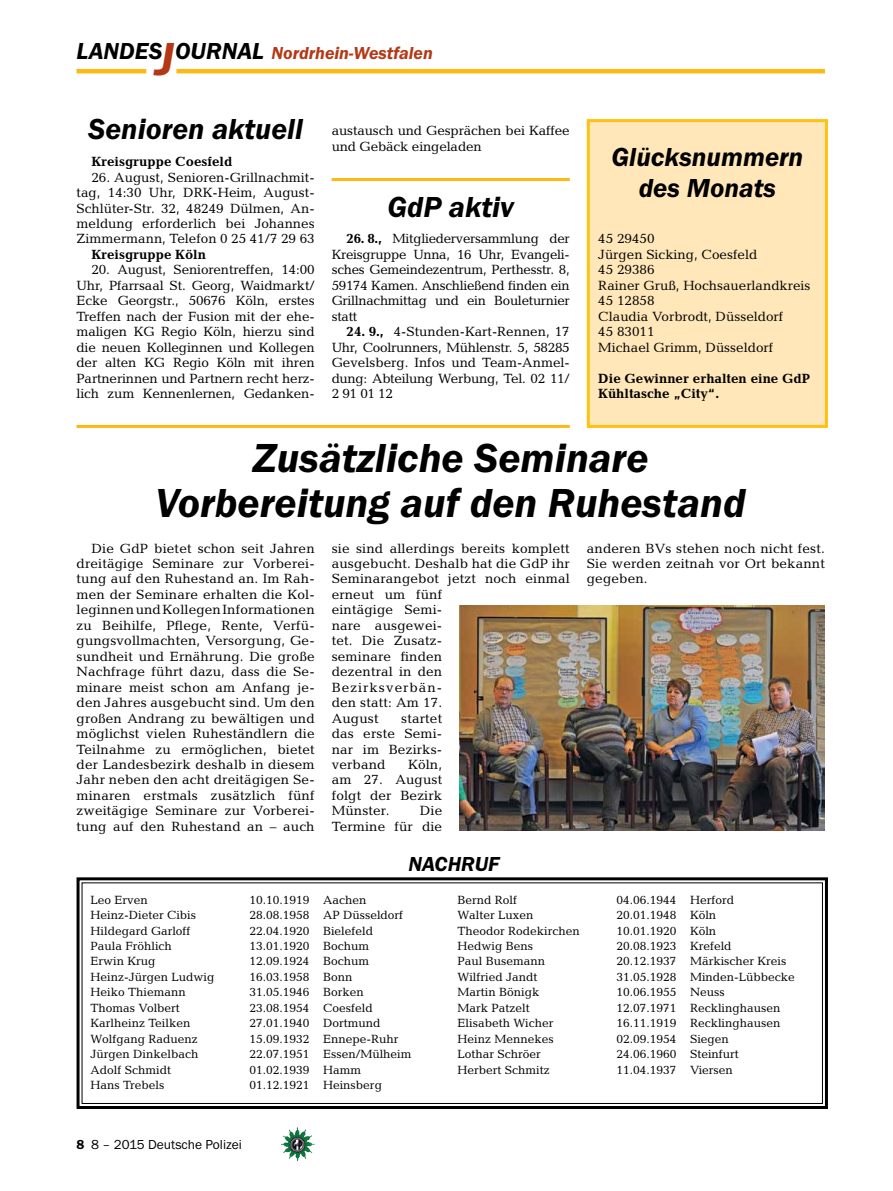
<style>
.page{position:relative;width:893px;height:1191px;background:#fff}
.page>*{position:absolute;margin:0;border:0;box-sizing:border-box;transform-origin:0 0}
._02__HEADLINE_3spalt{font:italic 600 42px/45px "Franklin Gothic Itc T";color:#000;text-align:center}
._04__HEADLINE_1spalt{font:italic 600 30px "Franklin Gothic Itc T";color:#000}
._04__HEADLINE_1spalt-2{font:italic 600 27px/30.9px "Franklin Gothic Itc T";color:#000;text-align:center}
._01__RUBRIKENZEILE_o{font:italic 600 21px "Franklin Gothic Itc T";color:#000}
.t1{font:italic 600 18px "Franklin Gothic Itc T";color:#b33916}
._09__GRUNDTEXT___Blo{font:13.5px/15.5px "Candida";color:#000;text-align:justify}
._09__GRUNDTEXT___Blo-2{font:700 13.5px/15.5px "Candida";color:#000}
.t2{font:13.5px "Franklin Gothic Itc T";color:#000}
._09__GRUNDTEXT___Blo-3{font:12px "Candida";color:#000}
.s1{font-size:24px;color:#000}
.s2{font-size:48px}
.s3{font-weight:700}
.s4{font-weight:600}
</style>
<div class="page">
<hr style="left:77px;top:69px;width:69px;height:4px;background:#fdb913">
<hr style="left:176px;top:69px;width:649px;height:4px;background:#fdb913">
<img style="left:281px;top:1128px;width:16px;height:24px">
<div style="left:588px;top:121px;width:238px;height:305px;background:#ffe7b9"></div>
<div style="left:587px;top:119px;width:241px;height:309px;border:3px solid #ffc20e"></div>
<hr style="left:332px;top:178px;width:238px;height:3px;background:#fdb913">
<hr style="left:77px;top:425px;width:493px;height:3px;background:#fdb913">
<img style="left:459px;top:605px;width:366px;height:225px">
<svg style="left:76px;top:877px;width:752px;height:232px"></svg>
<div style="left:82px;top:882px;width:741px;height:222px;border:1px solid #000"></div>
<h3 class="t1" style="left:77px;top:42px;width:358px"><span class="s1">LANDES</span><span class="s2">J</span><span class="s1">OURNAL</span> Nordrhein-Westfalen</h3>
<p class="_04__HEADLINE_1spalt" style="left:88px;top:112px;width:216px">Senioren aktuell</p>
<p class="_09__GRUNDTEXT___Blo-2" style="left:91px;top:154px;width:142px">Kreisgruppe Coesfeld</p>
<p class="_09__GRUNDTEXT___Blo" style="left:77px;top:169px;width:240px;text-indent:15px">26. August, Senioren-Grillnachmit&shy;tag, 14:30 Uhr, DRK-Heim, August-Schlüter-Str. 32, 48249 Dülmen, An&shy;meldung erforderlich bei Johannes Zimmermann, Telefon 0 25 41/7 29 63</p>
<p class="_09__GRUNDTEXT___Blo-2" style="left:91px;top:246px;width:116px">Kreisgruppe Köln</p>
<p class="_09__GRUNDTEXT___Blo" style="left:77px;top:262px;width:240px;text-indent:15px">20. August, Seniorentreffen, 14:00<br>Uhr, Pfarrsaal St. Georg, Waidmarkt/ Ecke Georgstr., 50676 Köln, erstes Treffen nach der Fusion mit der ehe&shy;maligen KG Regio Köln, hierzu sind die neuen Kolleginnen und Kollegen der alten KG Regio Köln mit ihren Partnerinnen und Partnern recht herz&shy;lich zum Kennenlernen, Gedanken-</p>
<p class="_09__GRUNDTEXT___Blo" style="left:332px;top:123px;width:240px">austausch und Gesprächen bei Kaffee und Gebäck eingeladen</p>
<p class="_04__HEADLINE_1spalt" style="left:388px;top:190px;width:128px">GdP aktiv</p>
<p class="_09__GRUNDTEXT___Blo" style="left:332px;top:231px;width:240px;text-indent:15px"><span class="s3">26. 8.,</span> Mitgliederversammlung der Kreisgruppe Unna, 16 Uhr, Evangeli&shy;sches Gemeindezentrum, Perthesstr. 8, 59174 Kamen. Anschließend finden ein Grillnachmittag und ein Bouleturnier statt</p>
<p class="_09__GRUNDTEXT___Blo" style="left:332px;top:324px;width:240px;text-indent:15px"><span class="s3">24. 9.,</span> 4-Stunden-Kart-Rennen, 17<br>Uhr, Coolrunners, Mühlenstr. 5, 58285<br>Gevelsberg. Infos und Team-Anmel&shy;dung: Abteilung Werbung, Tel. 02 11/ 2 91 01 12</p>
<p class="_04__HEADLINE_1spalt-2" style="left:611px;top:141px;width:193px">Glücksnummern des Monats</p>
<p class="_09__GRUNDTEXT___Blo" style="left:598px;top:231px;width:214px;text-align:left">45 29450<br>Jürgen Sicking, Coesfeld<br>45 29386<br>Rainer Gruß, Hochsauerlandkreis<br>45 12858<br>Claudia Vorbrodt, Düsseldorf<br>45 83011<br>Michael Grimm, Düsseldorf</p>
<p class="_09__GRUNDTEXT___Blo-2" style="left:598px;top:370px;width:213px">Die Gewinner erhalten eine GdP<br>Kühltasche „City“.</p>
<p class="_02__HEADLINE_3spalt" style="left:156px;top:435px;width:591px">Zusätzliche Seminare<br>Vorbereitung auf den Ruhestand</p>
<p class="_09__GRUNDTEXT___Blo" style="left:77px;top:540px;width:240px;text-indent:15px">Die GdP bietet schon seit Jahren dreitägige Seminare zur Vorberei&shy;tung auf den Ruhestand an. Im Rah&shy;men der Seminare erhalten die Kol&shy;leginnen und Kollegen Informationen zu Beihilfe, Pflege, Rente, Verfü&shy;gungsvollmachten, Versorgung, Ge&shy;sundheit und Ernährung. Die große Nachfrage führt dazu, dass die Se&shy;minare meist schon am Anfang je&shy;den Jahres ausgebucht sind. Um den großen Andrang zu bewältigen und möglichst vielen Ruheständlern die Teilnahme zu ermöglichen, bietet der Landesbezirk deshalb in diesem Jahr neben den acht dreitägigen Se&shy;minaren erstmals zusätzlich fünf zweitägige Seminare zur Vorberei&shy;tung auf den Ruhestand an – auch</p>
<p class="_09__GRUNDTEXT___Blo" style="left:332px;top:540px;width:240px;text-align:left">sie sind allerdings bereits komplett ausgebucht. Deshalb hat die GdP ihr<br>Seminarangebot jetzt noch einmal erneut um fünf<br>eintägige Semi-<br>nare ausgewei-<br>tet. Die Zusatz-<br>seminare finden<br>dezentral in den<br>Bezirksverbän-<br>den statt: Am 17.<br>August</p>
<p class="_09__GRUNDTEXT___Blo" style="left:587px;top:540px;width:240px">anderen BVs stehen noch nicht fest.<br>Sie werden zeitnah vor Ort bekannt gegeben.</p>
<p class="_09__GRUNDTEXT___Blo" style="left:332px;top:710px;width:112px;text-indent:70px">startet das erste Semi&shy;nar im Bezirks&shy;verband</p>
<p class="_09__GRUNDTEXT___Blo" style="left:332px;top:756px;width:112px;text-indent:76px">Köln, am 27. August folgt der Bezirk Münster.</p>
<p class="_09__GRUNDTEXT___Blo" style="left:332px;top:803px;width:112px;text-align:right">Die<br>Termine für die</p>
<p class="_01__RUBRIKENZEILE_o" style="left:408px;top:851px;width:93px">NACHRUF</p>
<p class="_09__GRUNDTEXT___Blo-3" style="left:91px;top:892px;width:59px">Leo Erven</p>
<p class="_09__GRUNDTEXT___Blo-3" style="left:250px;top:892px;width:118px">10.10.1919 Aachen</p>
<p class="_09__GRUNDTEXT___Blo-3" style="left:91px;top:908px;width:107px">Heinz-Dieter Cibis</p>
<p class="_09__GRUNDTEXT___Blo-3" style="left:250px;top:908px;width:155px">28.08.1958 AP Düsseldorf</p>
<p class="_09__GRUNDTEXT___Blo-3" style="left:91px;top:923px;width:102px">Hildegard Garloff</p>
<p class="_09__GRUNDTEXT___Blo-3" style="left:250px;top:923px;width:125px">22.04.1920 Bielefeld</p>
<p class="_09__GRUNDTEXT___Blo-3" style="left:91px;top:939px;width:83px">Paula Fröhlich</p>
<p class="_09__GRUNDTEXT___Blo-3" style="left:250px;top:939px;width:121px">13.01.1920 Bochum</p>
<p class="_09__GRUNDTEXT___Blo-3" style="left:91px;top:954px;width:66px">Erwin Krug</p>
<p class="_09__GRUNDTEXT___Blo-3" style="left:250px;top:954px;width:121px">12.09.1924 Bochum</p>
<p class="_09__GRUNDTEXT___Blo-3" style="left:91px;top:970px;width:125px">Heinz-Jürgen Ludwig</p>
<p class="_09__GRUNDTEXT___Blo-3" style="left:250px;top:970px;width:104px">16.03.1958 Bonn</p>
<p class="_09__GRUNDTEXT___Blo-3" style="left:91px;top:985px;width:97px">Heiko Thiemann</p>
<p class="_09__GRUNDTEXT___Blo-3" style="left:250px;top:985px;width:116px">31.05.1946 Borken</p>
<p class="_09__GRUNDTEXT___Blo-3" style="left:91px;top:1001px;width:91px">Thomas Volbert</p>
<p class="_09__GRUNDTEXT___Blo-3" style="left:250px;top:1001px;width:125px">23.08.1954 Coesfeld</p>
<p class="_09__GRUNDTEXT___Blo-3" style="left:91px;top:1016px;width:101px">Karlheinz Teilken</p>
<p class="_09__GRUNDTEXT___Blo-3" style="left:250px;top:1016px;width:132px">27.01.1940 Dortmund</p>
<p class="_09__GRUNDTEXT___Blo-3" style="left:91px;top:1031px;width:109px">Wolfgang Raduenz</p>
<p class="_09__GRUNDTEXT___Blo-3" style="left:250px;top:1031px;width:150px">15.09.1932 Ennepe-Ruhr</p>
<p class="_09__GRUNDTEXT___Blo-3" style="left:91px;top:1047px;width:109px">Jürgen Dinkelbach</p>
<p class="_09__GRUNDTEXT___Blo-3" style="left:250px;top:1047px;width:163px">22.07.1951 Essen/Mülheim</p>
<p class="_09__GRUNDTEXT___Blo-3" style="left:91px;top:1062px;width:82px">Adolf Schmidt</p>
<p class="_09__GRUNDTEXT___Blo-3" style="left:250px;top:1062px;width:113px">01.02.1939 Hamm</p>
<p class="_09__GRUNDTEXT___Blo-3" style="left:91px;top:1078px;width:75px">Hans Trebels</p>
<p class="_09__GRUNDTEXT___Blo-3" style="left:250px;top:1078px;width:134px">01.12.1921 Heinsberg</p>
<p class="t2" style="left:77px;top:1136px;width:167px"><span class="s4">8</span> 8 – 2015 Deutsche Polizei</p>
<p class="_09__GRUNDTEXT___Blo-3" style="left:458px;top:892px;width:61px">Bernd Rolf</p>
<p class="_09__GRUNDTEXT___Blo-3" style="left:617px;top:892px;width:119px">04.06.1944 Herford</p>
<p class="_09__GRUNDTEXT___Blo-3" style="left:458px;top:908px;width:77px">Walter Luxen</p>
<p class="_09__GRUNDTEXT___Blo-3" style="left:617px;top:908px;width:101px">20.01.1948 Köln</p>
<p class="_09__GRUNDTEXT___Blo-3" style="left:458px;top:923px;width:124px">Theodor Rodekirchen</p>
<p class="_09__GRUNDTEXT___Blo-3" style="left:617px;top:923px;width:101px">10.01.1920 Köln</p>
<p class="_09__GRUNDTEXT___Blo-3" style="left:458px;top:939px;width:77px">Hedwig Bens</p>
<p class="_09__GRUNDTEXT___Blo-3" style="left:617px;top:939px;width:117px">20.08.1923 Krefeld</p>
<p class="_09__GRUNDTEXT___Blo-3" style="left:458px;top:954px;width:89px">Paul Busemann</p>
<p class="_09__GRUNDTEXT___Blo-3" style="left:617px;top:954px;width:171px">20.12.1937 Märkischer Kreis</p>
<p class="_09__GRUNDTEXT___Blo-3" style="left:458px;top:970px;width:81px">Wilfried Jandt</p>
<p class="_09__GRUNDTEXT___Blo-3" style="left:617px;top:970px;width:180px">31.05.1928 Minden-Lübbecke</p>
<p class="_09__GRUNDTEXT___Blo-3" style="left:458px;top:985px;width:83px">Martin Bönigk</p>
<p class="_09__GRUNDTEXT___Blo-3" style="left:617px;top:985px;width:110px">10.06.1955 Neuss</p>
<p class="_09__GRUNDTEXT___Blo-3" style="left:458px;top:1001px;width:74px">Mark Patzelt</p>
<p class="_09__GRUNDTEXT___Blo-3" style="left:617px;top:1001px;width:165px">12.07.1971 Recklinghausen</p>
<p class="_09__GRUNDTEXT___Blo-3" style="left:458px;top:1016px;width:97px">Elisabeth Wicher</p>
<p class="_09__GRUNDTEXT___Blo-3" style="left:617px;top:1016px;width:165px">16.11.1919 Recklinghausen</p>
<p class="_09__GRUNDTEXT___Blo-3" style="left:458px;top:1031px;width:98px">Heinz Mennekes</p>
<p class="_09__GRUNDTEXT___Blo-3" style="left:617px;top:1031px;width:114px">02.09.1954 Siegen</p>
<p class="_09__GRUNDTEXT___Blo-3" style="left:458px;top:1047px;width:85px">Lothar Schröer</p>
<p class="_09__GRUNDTEXT___Blo-3" style="left:617px;top:1047px;width:124px">24.06.1960 Steinfurt</p>
<p class="_09__GRUNDTEXT___Blo-3" style="left:458px;top:1062px;width:94px">Herbert Schmitz</p>
<p class="_09__GRUNDTEXT___Blo-3" style="left:617px;top:1062px;width:118px">11.04.1937 Viersen</p>
</div>
